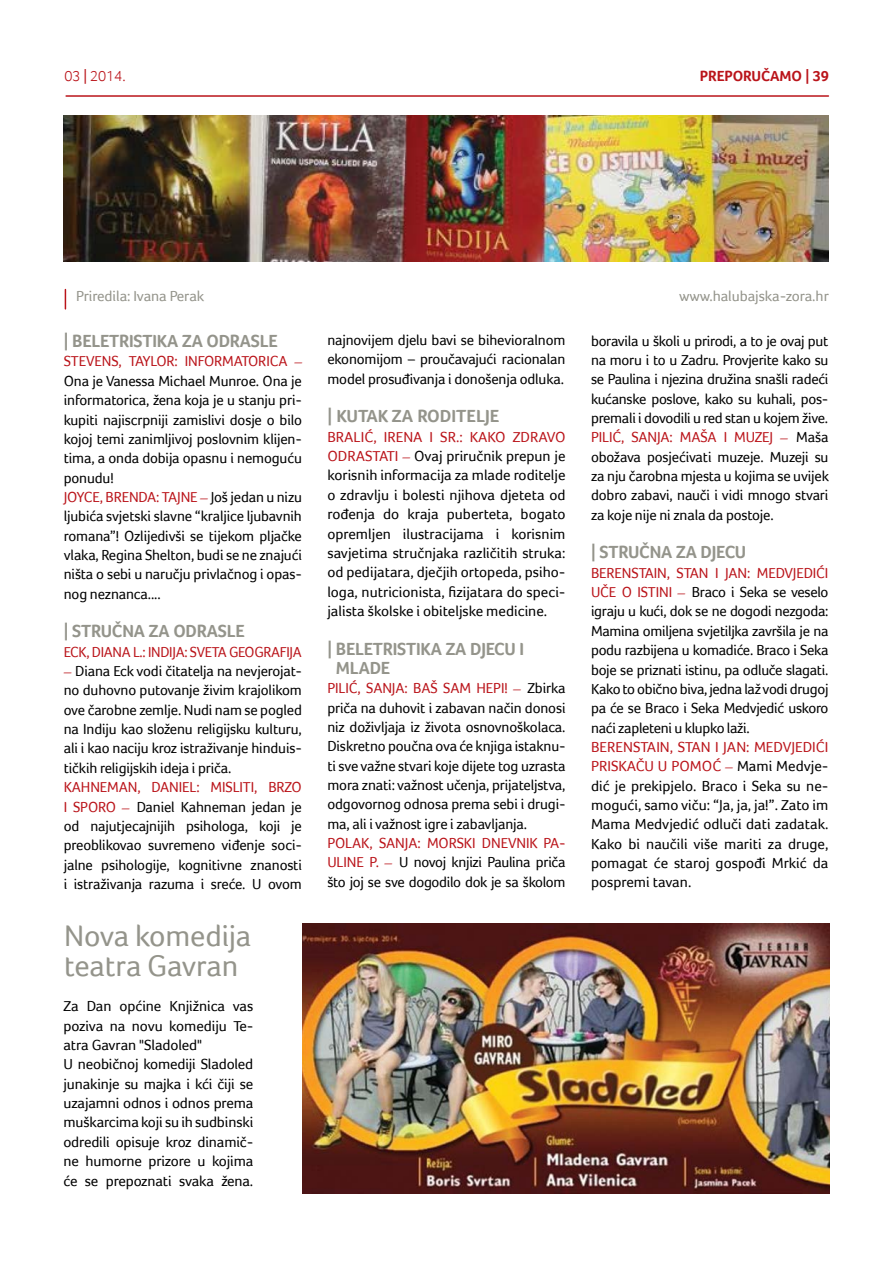
<style>
.page{position:relative;width:893px;height:1263px;background:#fff}
.page>*{position:absolute;margin:0;border:0;box-sizing:border-box;transform-origin:0 0}
.t1{font:30.6px/30.6px "Foco";letter-spacing:-.005em;color:#94948b}
.t2{font:700 18px/19.4px "Foco";letter-spacing:-.01em;color:#94948b}
.t3{font:15px/19.4px "Foco";letter-spacing:-.01em;color:#000;text-align:justify}
.t4{font:15px "Foco";letter-spacing:-.005em;color:#94948b}
.t5{font:15px "Foco";letter-spacing:-.02em;color:#ba141a;scale:.96 1}
.t6{font:15px "Foco";letter-spacing:-.02em;color:#ba141a}
.t7{font:700 15px "Foco";letter-spacing:-.005em;color:#ba141a}
.t8{font:300 15px "Foco";letter-spacing:-.005em;color:#ba141a}
.s1{font-weight:400}
.s2{color:#ba141a}
.s3{font-family:"Adobe Garamond Pro";font-style:italic;color:#ba141a}
</style>
<div class="page">
<hr style="left:66px;top:95px;width:762px;height:2px;background:#ba141a">
<svg style="left:65px;top:290px;width:1px;height:19px"></svg>
<img style="left:64px;top:116px;width:764px;height:145px">
<img style="left:302px;top:923px;width:527px;height:271px">
<p class="t8" style="left:65px;top:67px;width:63px">03 <span class="s1">|</span> 2014.</p>
<p class="t7" style="left:700px;top:67px;width:131px">PREPORUČAMO | 39</p>
<p class="t4" style="left:76px;top:288px;width:130px">Priredila: Ivana Perak</p>
<p class="t4" style="left:679px;top:288px;width:151px">www.halubajska-zora.hr</p>
<p class="t3" style="left:327px;top:330px;width:240px">najnovijem djelu bavi se bihevioralnom ekonomijom – proučavajući racionalan model prosuđivanja i donošenja odluka.</p>
<p class="t2" style="left:327px;top:406px;width:173px">| KUTAK ZA RODITELJ E</p>
<p class="t6" style="left:327px;top:428px;width:25px">BRALIĆ</p>
<p class="t6" style="left:373px;top:428px;width:19px">, Iren</p>
<p class="t2" style="left:64px;top:331px;width:216px">| BELETRISTIKA ZA ODRASLE</p>
<p class="t3" style="left:64px;top:352px;width:240px"><span class="s2">STEVENS, Taylor: INFORMATORICA</span> <span class="s3">– </span>Ona je Vanessa Michael Munroe. Ona je informatorica, žena koja je u stanju pri&shy;kupiti najiscrpniji zamislivi dosje o bilo kojoj temi zanimljivoj poslovnim klijen&shy;tima, a onda dobija opasnu i nemoguću ponudu!</p>
<p class="t6" style="left:64px;top:488px;width:59px">JOYCE, Brend</p>
<p class="t3" style="left:591px;top:331px;width:239px">boravila u školi u prirodi, a to je ovaj put na moru i to u Zadru. Provjerite kako su se Paulina i njezina družina snašli radeći kućanske poslove, kako su kuhali, pos&shy;premali i dovodili u red stan u kojem žive.<br><span class="s2">PILIĆ, Sanja: MAŠA I MUZEJ</span> <span class="s3">–</span> Maša obožava posjećivati muzeje. Muzeji su za nju čarobna mjesta u kojima se uvijek dobro zabavi, nauči i vidi mnogo stvari za koje nije ni znala da postoje.</p>
<p class="t2" style="left:591px;top:542px;width:145px">| STRUČ NA ZA DJECU</p>
<p class="t3" style="left:591px;top:563px;width:239px;text-align:left"><span class="s2">BERENSTAI N, Stan i Jan: MEDVJEDIĆI UČE O ISTI NI</span> <span class="s3">–</span> Braco i Seka se veselo igraju u kući, dok se ne dogodi nezgoda:<br>Mamina omiljena svjetiljka završila je na podu razbijena u komadiće. Braco i Seka boje se priznati istinu, pa odluče slagati.<br>Kako to obično biva, jedna laž vodi drugoj pa će se Braco i Seka Medvjedić uskoro naći zapleteni u klupko laži.</p>
<p class="t3" style="left:591px;top:737px;width:239px;text-align:left"><span class="s2">BERENSTAI N, Stan i Jan: MEDVJEDIĆI PRISKAČU U POMOĆ</span> <span class="s3">–</span> Mami Medvje&shy;dić je prekipjelo. Braco i Seka su ne&shy;mogući, samo viču: “Ja, ja, ja!”. Zato im Mama Medvjedić odluči dati zadatak.<br>Kako bi naučili više mariti za druge, pomagat će staroj gospođi Mrkić da pospremi tavan.</p>
<p class="t3" style="left:327px;top:427px;width:240px;text-indent:86px"><span class="s2">a i sr.: KAKO ZDRAVO ODRASTATI</span> <span class="s3">–</span> Ovaj priručnik prepun je korisnih informacija za mlade roditelje o zdravlju i bolesti njihova djeteta od rođenja do kraja puberteta, bogato opremljen ilustracijama i korisnim savjetima stručnjaka različitih struka: od pedijatara, dječjih ortopeda, psiho&shy;loga, nutricionista, fizijatara do speci&shy;jalista školske i obiteljske medicine.</p>
<p class="t2" style="left:336px;top:639px;width:190px;text-indent:-8px">| B ELETRISTIKA ZA DJECU I<br>MLADE</p>
<p class="t3" style="left:327px;top:678px;width:240px"><span class="s2">PILIĆ, Sanja: BAŠ SAM HEPI!</span> <span class="s3">–</span> Zbirka priča na duhovit i zabavan način donosi niz doživljaja iz života osnovnoškolaca.<br>Diskretno poučna ova će knjiga istaknu&shy;ti sve važne stvari koje dijete tog uzrasta mora znati: važnost učenja, prijateljstva, odgovornog odnosa prema sebi i drugi&shy;ma, ali i važnost igre i zabavljanja.</p>
<p class="t3" style="left:327px;top:833px;width:240px"><span class="s2">POLAK, Sanja: MORSKI DNEVNIK PA-ULI NE P.</span> <span class="s3">–</span> U novoj knjizi Paulina priča što joj se sve dogodilo dok je sa školom</p>
<p class="t3" style="left:64px;top:487px;width:240px;text-indent:83px"><span class="s2">a: TAJ NE</span> <span class="s3">–</span> Još jedan u nizu ljubića svjetski slavne “kraljice ljubavnih romana”! Ozlijedivši se tijekom pljačke vlaka, Regina Shelton, budi se ne znajući ništa o sebi u naručju privlačnog i opas&shy;nog neznanca....</p>
<p class="t2" style="left:64px;top:621px;width:182px">| STRUČNA ZA ODRASLE</p>
<p class="t5" style="left:64px;top:643px;width:238px">ECK, Diana L.: INDIJA: SVETA GEOGRAFIJA</p>
<p class="t3" style="left:64px;top:661px;width:240px"><span class="s3">–</span> Diana Eck vodi čitatelja na nevjerojat&shy;no duhovno putovanje živim krajolikom ove čarobne zemlje. Nudi nam se pogled na Indiju kao složenu religijsku kulturu, ali i kao naciju kroz istraživanje hinduis&shy;tičkih religijskih ideja i priča.</p>
<p class="t3" style="left:64px;top:777px;width:240px"><span class="s2">KAHNEMAN, Dan iel: MISLITI, BRZO I SPORO</span> <span class="s3">–</span> Daniel Kahneman jedan je od najutjecajnijih psihologa, koji je preoblikovao suvremeno viđenje soci&shy;jalne psihologije, kognitivne znanosti i istraživanja razuma i sreće. U ovom</p>
<h1 class="t1" style="left:64px;top:920px;width:189px">Nova komedija teatra Gavran</h1>
<p class="t3" style="left:63px;top:996px;width:191px;text-align:left">Za Dan općine Knjižnica vas poziva na novu komediju Te&shy;atra Gavran "Sladoled"<br>U neobičnoj komediji Sladoled junakinje su majka i kći čiji se uzajamni odnos i odnos prema muškarcima koji su ih sudbinski odredili opisuje kroz dinamič&shy;ne humorne prizore u kojima će se prepoznati svaka žena.</p>
</div>
